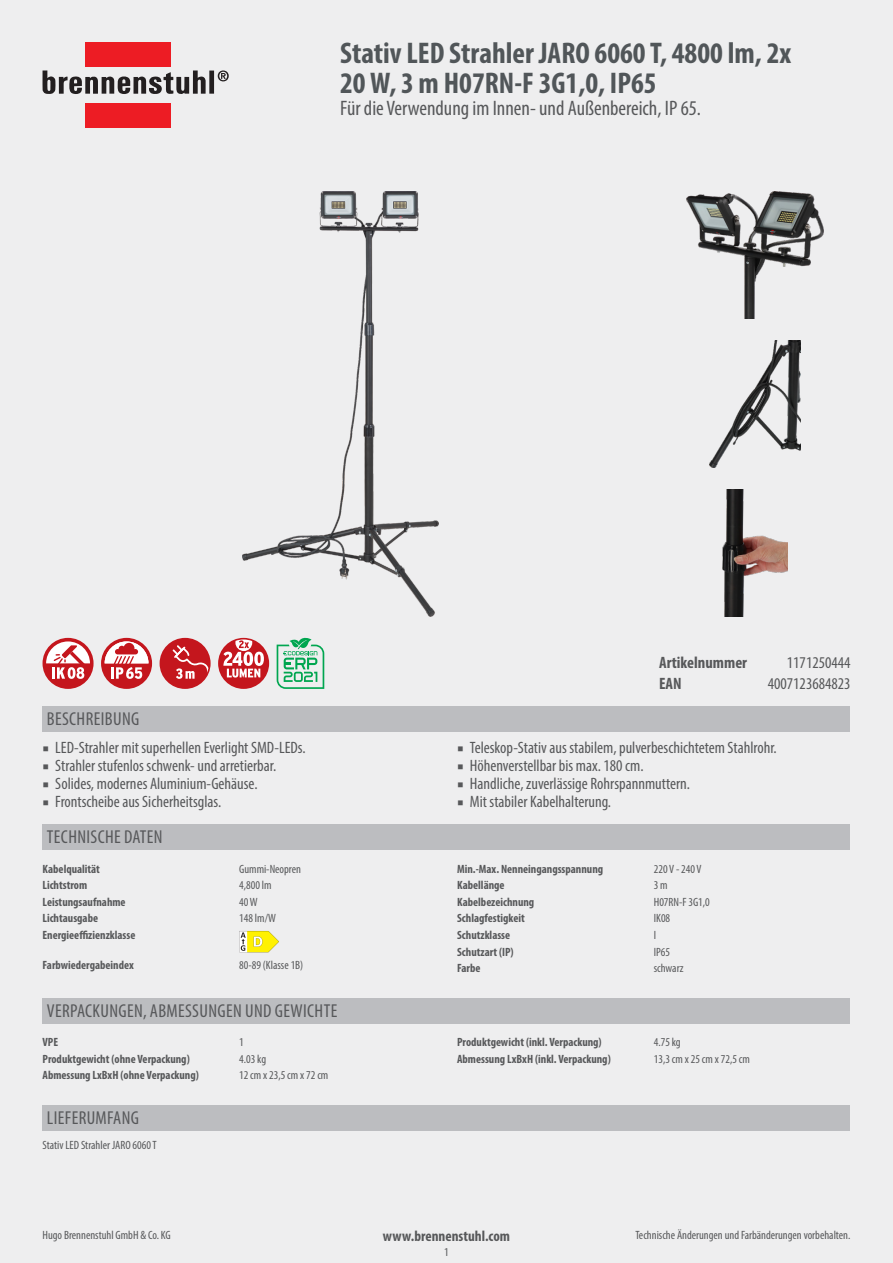
<style>
.page{position:relative;width:893px;height:1263px;background:#eeeeef}
.page>*{position:absolute;margin:0;border:0;box-sizing:border-box;transform-origin:0 0}
.t1{font:700 condensed 30px/30px "Myriad Pro";color:#515659}
.subtitle{font:condensed 21px "Myriad Pro";color:#57585a}
.table_headline{font:condensed 18.75px "Myriad Pro";letter-spacing:.02em;color:#57585a}
.header_value{font:condensed 16.5px "Myriad Pro";color:#57585a}
.header_key{font:700 condensed 16.5px "Myriad Pro";color:#57585a}
.footer_middle{font:700 condensed 15px "Myriad Pro";color:#57585a}
.techdata_key{font:700 condensed 12px "Myriad Pro";color:#57585a}
.techdata_value{font:condensed 12px "Myriad Pro";color:#57585a}
.footer_right{font:condensed 12px "Myriad Pro";color:#57585a}
.footer_left{font:condensed 12px "Myriad Pro";color:#57585a}
.scope_of_delivery{font:condensed 12px "Myriad Pro";color:#57585a}
.pageno{font:condensed 12px "Myriad Pro";color:#57585a}
.s1{font-family:"Minion Pro";font-stretch:normal}
</style>
<div class="page">
<img style="left:242px;top:191px;width:196px;height:426px">
<div style="left:85px;top:43px;width:86px;height:24px;background:#ed1c24"></div>
<div style="left:85px;top:103px;width:86px;height:25px;background:#ed1c24"></div>
<div style="left:209px;top:71px;width:5px;height:23px;background:#231f20"></div>
<svg style="left:43px;top:70px;width:163px;height:24px"></svg>
<svg style="left:218px;top:70px;width:11px;height:11px"></svg>
<img style="left:686px;top:191px;width:137px;height:128px">
<img style="left:709px;top:340px;width:91px;height:128px">
<img style="left:722px;top:489px;width:65px;height:128px">
<div style="left:43px;top:638px;width:51px;height:51px;background:#c4161d;border-radius:50%"></div>
<svg style="left:46px;top:641px;width:44px;height:38px"></svg>
<div style="left:101px;top:638px;width:51px;height:51px;background:#c4161d;border-radius:50%"></div>
<svg style="left:105px;top:641px;width:43px;height:38px"></svg>
<div style="left:160px;top:638px;width:51px;height:51px;background:#c4161d;border-radius:50%"></div>
<svg style="left:173px;top:645px;width:35px;height:34px"></svg>
<div style="left:218px;top:638px;width:51px;height:51px;background:#c4161d;border-radius:50%"></div>
<svg style="left:223px;top:639px;width:41px;height:39px"></svg>
<svg style="left:277px;top:638px;width:47px;height:51px"></svg>
<div style="left:43px;top:706px;width:807px;height:25px;background:#bcbdc0"></div>
<div style="left:43px;top:824px;width:807px;height:26px;background:#bcbdc0"></div>
<svg style="left:239px;top:931px;width:40px;height:21px"></svg>
<div style="left:43px;top:998px;width:807px;height:25px;background:#bcbdc0"></div>
<div style="left:43px;top:1105px;width:807px;height:25px;background:#bcbdc0"></div>
<p class="t1" style="left:340px;top:37px;width:453px">Stativ LED Strahler JARO 6060 T, 4800 lm, 2x<br>20 W, 3 m H07RN-F 3G1,0, IP65</p>
<p class="subtitle" style="left:340px;top:96px;width:362px">Für die Verwendung im Innen- und Außenbereich, IP 65.</p>
<p class="table_headline" style="left:47px;top:707px;width:94px">BESCHREIBUNG</p>
<p class="header_value" style="left:43px;top:738px;width:265px"><span class="s1">■</span> LED-Strahler mit superhellen Everlight SMD-LEDs.</p>
<p class="header_value" style="left:43px;top:756px;width:235px"><span class="s1">■</span> Strahler stufenlos schwenk- und arretierbar.</p>
<p class="header_value" style="left:43px;top:774px;width:217px"><span class="s1">■</span> Solides, modernes Aluminium-Gehäuse.</p>
<p class="header_value" style="left:43px;top:792px;width:180px"><span class="s1">■</span> Frontscheibe aus Sicherheitsglas.</p>
<p class="table_headline" style="left:47px;top:826px;width:117px">TECHNISCHE DATEN</p>
<p class="techdata_key" style="left:43px;top:861px;width:59px">Kabelqualität</p>
<p class="techdata_value" style="left:239px;top:861px;width:63px">Gummi-Neopren</p>
<p class="techdata_key" style="left:43px;top:878px;width:46px">Lichtstrom</p>
<p class="techdata_value" style="left:239px;top:878px;width:34px">4,800 lm</p>
<p class="techdata_key" style="left:43px;top:894px;width:85px">Leistungsaufnahme</p>
<p class="techdata_value" style="left:239px;top:895px;width:20px">40 W</p>
<p class="techdata_key" style="left:43px;top:911px;width:57px">Lichtausgabe</p>
<p class="techdata_value" style="left:239px;top:911px;width:38px">148 lm/W</p>
<p class="techdata_key" style="left:43px;top:927px;width:94px">Energieeffizienzklasse</p>
<p class="techdata_key" style="left:43px;top:957px;width:93px">Farbwiedergabeindex</p>
<p class="techdata_value" style="left:239px;top:957px;width:66px">80-89 (Klasse 1B)</p>
<p class="table_headline" style="left:47px;top:999px;width:292px">VERPACKUNGEN, ABMESSUNGEN UND GEWICHTE</p>
<p class="techdata_key" style="left:43px;top:1035px;width:17px">VPE</p>
<p class="techdata_value" style="left:239px;top:1035px;width:6px">1</p>
<p class="techdata_key" style="left:43px;top:1051px;width:149px">Produktgewicht (ohne Verpackung)</p>
<p class="techdata_value" style="left:239px;top:1051px;width:28px">4.03 kg</p>
<p class="techdata_key" style="left:43px;top:1068px;width:158px">Abmessung LxBxH (ohne Verpackung)</p>
<p class="techdata_value" style="left:239px;top:1068px;width:91px">12 cm x 23,5 cm x 72 cm</p>
<p class="table_headline" style="left:47px;top:1106px;width:94px">LIEFERUMFANG</p>
<p class="scope_of_delivery" style="left:43px;top:1138px;width:116px">Stativ LED Strahler JARO 6060 T</p>
<p class="header_key" style="left:659px;top:652px;width:89px">Artikelnummer</p>
<p class="header_value" style="left:787px;top:652px;width:65px">1171250444</p>
<p class="header_key" style="left:659px;top:673px;width:24px">EAN</p>
<p class="header_value" style="left:768px;top:673px;width:84px">4007123684823</p>
<p class="header_value" style="left:457px;top:738px;width:321px"><span class="s1">■</span> Teleskop-Stativ aus stabilem, pulverbeschichtetem Stahlrohr.</p>
<p class="header_value" style="left:457px;top:756px;width:188px"><span class="s1">■</span> Höhenverstellbar bis max. 180 cm.</p>
<p class="header_value" style="left:457px;top:774px;width:234px"><span class="s1">■</span> Handliche, zuverlässige Rohrspannmuttern.</p>
<p class="header_value" style="left:457px;top:792px;width:156px"><span class="s1">■</span> Mit stabiler Kabelhalterung.</p>
<p class="techdata_key" style="left:457px;top:861px;width:148px">Min.-Max. Nenneingangsspannung</p>
<p class="techdata_value" style="left:654px;top:861px;width:49px">220 V - 240 V</p>
<p class="techdata_key" style="left:457px;top:878px;width:49px">Kabellänge</p>
<p class="techdata_value" style="left:654px;top:878px;width:15px">3 m</p>
<p class="techdata_key" style="left:457px;top:894px;width:79px">Kabelbezeichnung</p>
<p class="techdata_value" style="left:654px;top:895px;width:58px">H07RN-F 3G1,0</p>
<p class="techdata_key" style="left:457px;top:911px;width:69px">Schlagfestigkeit</p>
<p class="techdata_value" style="left:654px;top:911px;width:18px">IK08</p>
<p class="techdata_key" style="left:457px;top:927px;width:55px">Schutzklasse</p>
<p class="techdata_value" style="left:654px;top:928px;width:4px">I</p>
<p class="techdata_key" style="left:457px;top:944px;width:58px">Schutzart (IP)</p>
<p class="techdata_value" style="left:654px;top:944px;width:18px">IP65</p>
<p class="techdata_key" style="left:457px;top:961px;width:25px">Farbe</p>
<p class="techdata_value" style="left:654px;top:961px;width:31px">schwarz</p>
<p class="techdata_key" style="left:457px;top:1035px;width:146px">Produktgewicht (inkl. Verpackung)</p>
<p class="techdata_value" style="left:654px;top:1035px;width:28px">4.75 kg</p>
<p class="techdata_key" style="left:457px;top:1051px;width:155px">Abmessung LxBxH (inkl. Verpackung)</p>
<p class="techdata_value" style="left:654px;top:1051px;width:98px">13,3 cm x 25 cm x 72,5 cm</p>
<p class="footer_left" style="left:43px;top:1228px;width:130px">Hugo Brennenstuhl GmbH &amp; Co. KG</p>
<p class="footer_right" style="left:635px;top:1228px;width:216px">Technische Änderungen und Farbänderungen vorbehalten.</p>
<p class="footer_middle" style="left:383px;top:1227px;width:129px">www.brennenstuhl.com</p>
<p class="pageno" style="left:444px;top:1245px;width:6px">1</p>
</div>
